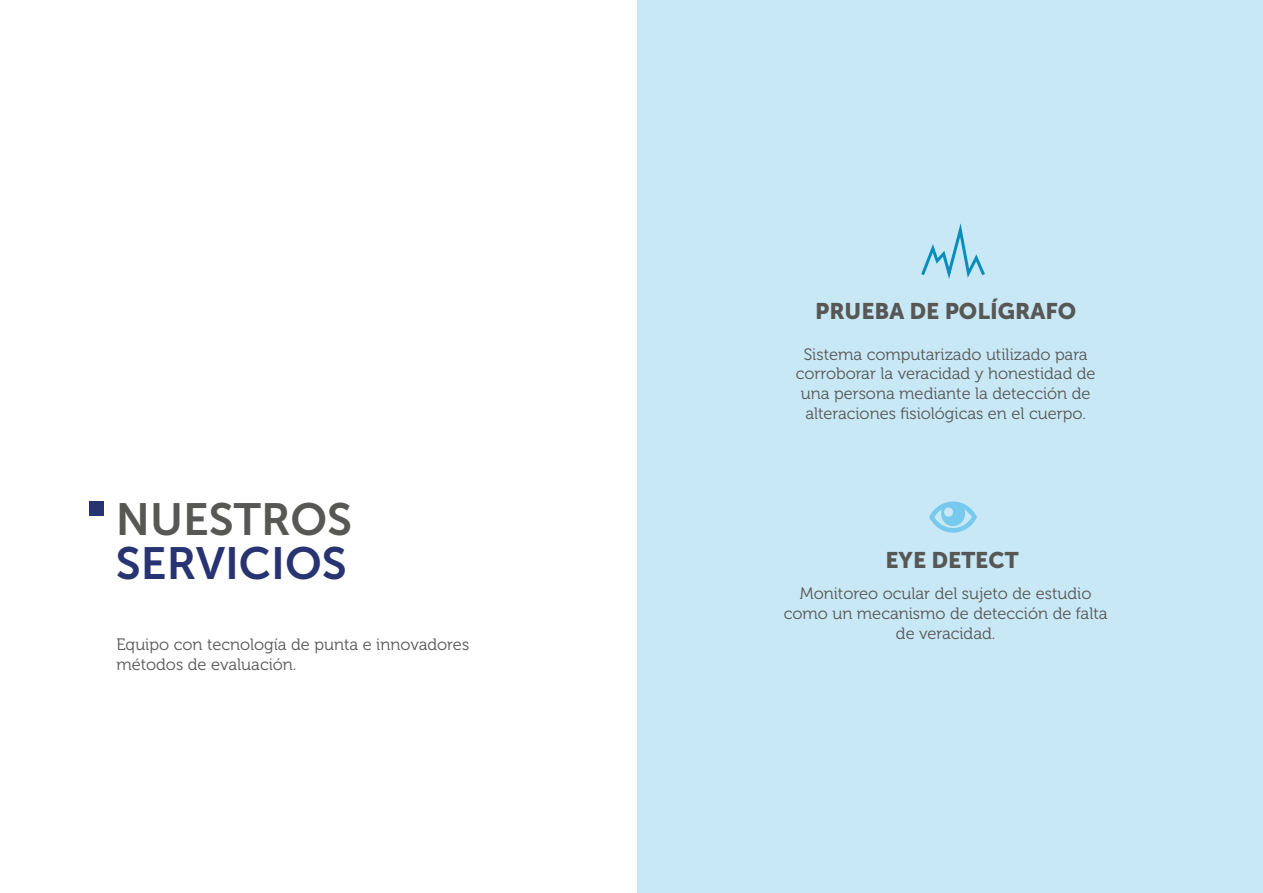
<style>
.page{position:relative;width:1263px;height:893px;background:#fff}
.page>*{position:absolute;margin:0;border:0;box-sizing:border-box;transform-origin:0 0}
.t1{font:45px "Museo Sans 700";color:#283371}
.t2{font:45px "Museo Sans 700";color:#575756}
.t3{font:22.5px "Museo Sans 900";color:#575756}
.t4{font:16.5px/19.8px "Museo 300";color:#575756;text-align:center}
</style>
<div class="page">
<div style="left:638px;top:0;width:625px;height:893px;background:#c9e8f5"></div>
<svg style="left:921px;top:223px;width:64px;height:56px"></svg>
<svg style="left:929px;top:501px;width:48px;height:32px"></svg>
<div style="left:89px;top:501px;width:15px;height:15px;background:#283371"></div>
<h1 class="t2" style="left:116px;top:495px;width:238px">NUESTROS</h1>
<h1 class="t1" style="left:116px;top:539px;width:232px">SERVICIOS</h1>
<p class="t4" style="left:116px;top:635px;width:354px;text-align:left">Equipo con tecnología de punta e innovadores métodos de evaluación.</p>
<h2 class="t3" style="left:815px;top:299px;width:262px">PRUEBA DE POLÍGRAFO</h2>
<p class="t4" style="left:796px;top:344px;width:301px">Sistema computarizado utilizado para corroborar la veracidad y honestidad de una persona mediante la detección de alteraciones fisiológicas en el cuerpo.</p>
<h2 class="t3" style="left:885px;top:548px;width:135px">EYE DETECT</h2>
<p class="t4" style="left:784px;top:584px;width:325px">Monitoreo ocular del sujeto de estudio como un mecanismo de detección de falta de veracidad.</p>
</div>
